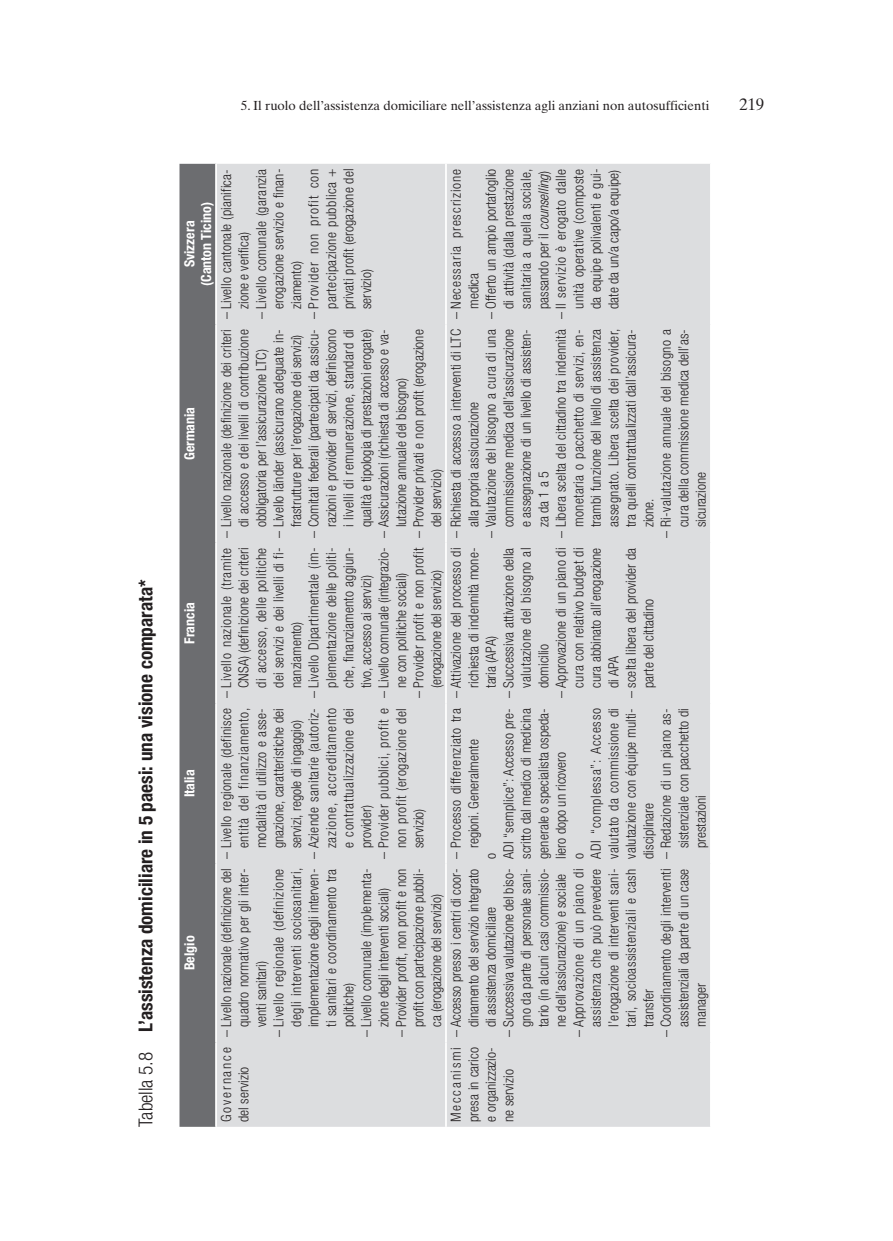
<style>
.page{position:relative;width:893px;height:1241px;background:#fff}
.page>*{position:absolute;margin:0;border:0;box-sizing:border-box;transform-origin:0 0}
.t1{font:700 condensed 19.25px "Helvetica Neue LT Std";color:#231f20}
.t2{font:16.62px "Times Ten LT Std";color:#231f20}
.t3{font:300 condensed 14px/17.5px "Helvetica Neue LT Std";letter-spacing:.005em;color:#231f20;text-align:justify}
.t4{font:700 condensed 14px/16.6px "Helvetica Neue LT Std";color:#fff;text-align:center}
.t5{font:300 condensed 14px "Helvetica Neue LT Std";letter-spacing:.035em;color:#231f20}
.t6{font:300 condensed 14px/17.5px "Helvetica Neue LT Std";letter-spacing:.065em;color:#231f20}
.t7{font:300 condensed 14px "Helvetica Neue LT Std";letter-spacing:.055em;color:#231f20}
.t8{font:300 condensed 14px/17.5px "Helvetica Neue LT Std";letter-spacing:.07em;color:#231f20}
.t9{font:13.12px "Times Ten LT Std";color:#231f20}
.s1{font-weight:300}
.s2{font-style:italic}
</style>
<div class="page">
<svg style="left:179px;top:164px;width:36px;height:962px;background:#747577"></svg>
<div style="left:217px;top:164px;width:493px;height:962px;background:#dcdddf"></div>
<hr style="left:445px;top:1042px;width:2px;height:84px;background:#fff">
<hr style="left:445px;top:863px;width:2px;height:179px;background:#fff">
<hr style="left:445px;top:703px;width:2px;height:160px;background:#fff">
<hr style="left:445px;top:542px;width:2px;height:161px;background:#fff">
<hr style="left:445px;top:324px;width:2px;height:218px;background:#fff">
<hr style="left:445px;top:164px;width:2px;height:160px;background:#fff">
<h1 class="t1" style="left:134px;top:1126px;width:548px;rotate:-90deg"><span class="s1">Tabella 5.8</span> L’assistenza domiciliare in 5 paesi: una visione comparata*</h1>
<p class="t9" style="left:241px;top:97px;width:470px">5. Il ruolo dell’assistenza domiciliare nell’assistenza agli anziani non autosufficienti</p>
<p class="t2" style="left:739px;top:94px;width:26px">219</p>
<p class="t3" style="left:217px;top:309px;width:141px;text-indent:-10px;rotate:-90deg">– Livello cantonale (pianifica&shy;zione e verifica)</p>
<p class="t3" style="left:252px;top:309px;width:142px;text-indent:-10px;rotate:-90deg">– Livello comunale (garanzia erogazione servizio e finan&shy;ziamento)</p>
<p class="t3" style="left:305px;top:309px;width:142px;text-indent:-10px;rotate:-90deg">– Provider non profit con partecipazione pubblica + privati profit (erogazione del servizio)</p>
<p class="t4" style="left:181px;top:286px;width:86px;rotate:-90deg">Svizzera (Canton Ticino)</p>
<p class="t6" style="left:447px;top:309px;width:142px;text-indent:-10px;rotate:-90deg">– Necessaria prescrizione medica</p>
<p class="t3" style="left:482px;top:309px;width:142px;text-indent:-10px;rotate:-90deg">– Offerto un ampio portafoglio di attività (dalla prestazione sanitaria a quella sociale, passando per il <span class="s2">counselling</span>)</p>
<p class="t3" style="left:552px;top:309px;width:142px;text-indent:-10px;rotate:-90deg">– Il servizio è erogato dalle unità operative (composte da equipe polivalenti e gui&shy;date da un/a capo/a equipe)</p>
<p class="t4" style="left:181px;top:460px;width:55px;rotate:-90deg">Germania</p>
<p class="t4" style="left:181px;top:643px;width:43px;rotate:-90deg">Francia</p>
<p class="t4" style="left:181px;top:797px;width:29px;rotate:-90deg">Italia</p>
<p class="t4" style="left:181px;top:970px;width:36px;rotate:-90deg">Belgio</p>
<p class="t3" style="left:447px;top:527px;width:199px;text-indent:-10px;rotate:-90deg">– Richiesta di accesso a interventi di LTC alla propria assicurazione</p>
<p class="t3" style="left:482px;top:527px;width:200px;text-indent:-10px;rotate:-90deg">– Valutazione del bisogno a cura di una commissione medica dell’assicurazione e assegnazione di un livello di assisten&shy;za da 1 a 5</p>
<p class="t3" style="left:552px;top:527px;width:200px;text-indent:-10px;rotate:-90deg">– Libera scelta del cittadino tra indennità monetaria o pacchetto di servizi, en&shy;trambi funzione del livello di assistenza assegnato. Libera scelta dei provider, tra quelli contrattualizzati dall’assicura&shy;zione.</p>
<p class="t3" style="left:657px;top:527px;width:200px;text-indent:-10px;rotate:-90deg">– Ri-valutazione annuale del bisogno a cura della commissione medica dell’as&shy;sicurazione</p>
<p class="t3" style="left:217px;top:527px;width:200px;text-indent:-10px;rotate:-90deg">– Livello nazionale (definizione dei criteri di accesso e dei livelli di contribuzione obbligatoria per l’assicurazione LTC)</p>
<p class="t3" style="left:270px;top:537px;width:210px;text-align:center;rotate:-90deg">– Livello länder (assicurano adeguate in&shy;frastrutture per l’erogazione dei servizi)</p>
<p class="t3" style="left:305px;top:527px;width:200px;text-indent:-10px;rotate:-90deg">– Comitati federali (partecipati da assicu&shy;razioni e provider di servizi, definiscono i livelli di remunerazione, standard di qualità e tipologia di prestazioni erogate)</p>
<p class="t3" style="left:375px;top:527px;width:199px;text-indent:-10px;rotate:-90deg">– Assicurazioni (richiesta di accesso e va&shy;lutazione annuale del bisogno)</p>
<p class="t3" style="left:410px;top:527px;width:199px;text-indent:-10px;rotate:-90deg">– Provider privati e non profit (erogazione del servizio)</p>
<p class="t3" style="left:217px;top:687px;width:142px;text-indent:-10px;rotate:-90deg">– Livello nazionale (tramite CNSA) (definizione dei criteri di accesso, delle politiche dei servizi e dei livelli di fi&shy;nanziamento)</p>
<p class="t3" style="left:305px;top:687px;width:142px;text-indent:-10px;rotate:-90deg">– Livello Dipartimentale (im&shy;plementazione delle politi&shy;che, finanziamento aggiun&shy;tivo, accesso ai servizi)</p>
<p class="t3" style="left:375px;top:687px;width:142px;text-indent:-10px;rotate:-90deg">– Livello comunale (integrazio&shy;ne con politiche sociali)</p>
<p class="t3" style="left:410px;top:687px;width:142px;text-indent:-10px;rotate:-90deg">– Provider profit e non profit (erogazione del servizio)</p>
<p class="t3" style="left:447px;top:687px;width:142px;text-indent:-10px;rotate:-90deg">– Attivazione del processo di richiesta di indennità mone&shy;taria (APA)</p>
<p class="t3" style="left:500px;top:687px;width:142px;text-indent:-10px;rotate:-90deg">– Successiva attivazione della valutazione del bisogno al domicilio</p>
<p class="t3" style="left:552px;top:687px;width:142px;text-indent:-10px;rotate:-90deg">– Approvazione di un piano di cura con relativo budget di cura abbinato all’erogazione di APA</p>
<p class="t3" style="left:622px;top:687px;width:142px;text-indent:-10px;rotate:-90deg">– scelta libera del provider da parte del cittadino</p>
<p class="t3" style="left:217px;top:848px;width:142px;text-indent:-10px;rotate:-90deg">– Livello regionale (definisce entità del finanziamento, modalità di utilizzo e asse&shy;gnazione, caratteristiche dei servizi, regole di ingaggio)</p>
<p class="t3" style="left:305px;top:848px;width:142px;text-indent:-10px;rotate:-90deg">– Aziende sanitarie (autoriz&shy;zazione, accreditamento e contrattualizzazione dei provider)</p>
<p class="t3" style="left:375px;top:848px;width:142px;text-indent:-10px;rotate:-90deg">– Provider pubblici, profit e non profit (erogazione del servizio)</p>
<p class="t5" style="left:448px;top:858px;width:152px;rotate:-90deg">– Processo differenziato tra</p>
<p class="t3" style="left:500px;top:858px;width:152px;rotate:-90deg">ADI “semplice”: Accesso pre-</p>
<p class="t3" style="left:517px;top:858px;width:152px;rotate:-90deg">scritto dal medico di medicina</p>
<p class="t3" style="left:535px;top:858px;width:152px;rotate:-90deg">generale o specialista ospeda-</p>
<p class="t7" style="left:588px;top:858px;width:152px;rotate:-90deg">ADI “complessa”: Accesso</p>
<p class="t5" style="left:605px;top:858px;width:152px;rotate:-90deg">valutato da commissione di</p>
<p class="t3" style="left:622px;top:858px;width:152px;rotate:-90deg">valutazione con équipe multi-</p>
<p class="t3" style="left:657px;top:848px;width:142px;text-indent:-10px;rotate:-90deg">– Redazione di un piano as&shy;sistenziale con pacchetto di prestazioni</p>
<p class="t3" style="left:465px;top:848px;width:110px;rotate:-90deg">regioni. Generalmente</p>
<p class="t3" style="left:552px;top:858px;width:108px;rotate:-90deg">liero dopo un ricovero</p>
<p class="t3" style="left:640px;top:858px;width:57px;rotate:-90deg">disciplinare</p>
<p class="t3" style="left:482px;top:858px;width:7px;rotate:-90deg">o</p>
<p class="t3" style="left:570px;top:858px;width:7px;rotate:-90deg">o</p>
<p class="t3" style="left:217px;top:1026px;width:160px;text-indent:-10px;rotate:-90deg">– Livello nazionale (definizione del quadro normativo per gli inter&shy;venti sanitari)</p>
<p class="t3" style="left:270px;top:1026px;width:160px;text-indent:-10px;rotate:-90deg">– Livello regionale (definizione degli interventi sociosanitari, implementazione degli interven&shy;ti sanitari e coordinamento tra politiche)</p>
<p class="t3" style="left:357px;top:1026px;width:160px;text-indent:-10px;rotate:-90deg">– Livello comunale (implementa&shy;zione degli interventi sociali)</p>
<p class="t3" style="left:392px;top:1026px;width:160px;text-indent:-10px;rotate:-90deg">– Provider profit, non profit e non profit con partecipazione pubbli&shy;ca (erogazione del servizio)</p>
<p class="t3" style="left:447px;top:1026px;width:160px;text-indent:-10px;rotate:-90deg">– Accesso presso i centri di coor&shy;dinamento del servizio integrato di assistenza domiciliare</p>
<p class="t3" style="left:500px;top:1026px;width:160px;text-indent:-10px;rotate:-90deg">– Successiva valutazione del biso&shy;gno da parte di personale sani&shy;tario (in alcuni casi commissio&shy;ne dell’assicurazione) e sociale</p>
<p class="t3" style="left:570px;top:1026px;width:160px;text-indent:-10px;rotate:-90deg">– Approvazione di un piano di assistenza che può prevedere l’erogazione di interventi sani&shy;tari, socioassistenziali e cash transfer</p>
<p class="t3" style="left:657px;top:1026px;width:160px;text-indent:-10px;rotate:-90deg">– Coordinamento degli interventi assistenziali da parte di un case manager</p>
<p class="t8" style="left:217px;top:1121px;width:76px;rotate:-90deg">Governance del servizio</p>
<p class="t3" style="left:447px;top:1121px;width:76px;rotate:-90deg">Meccanismi presa in carico e organizzazio&shy;ne servizio</p>
</div>
